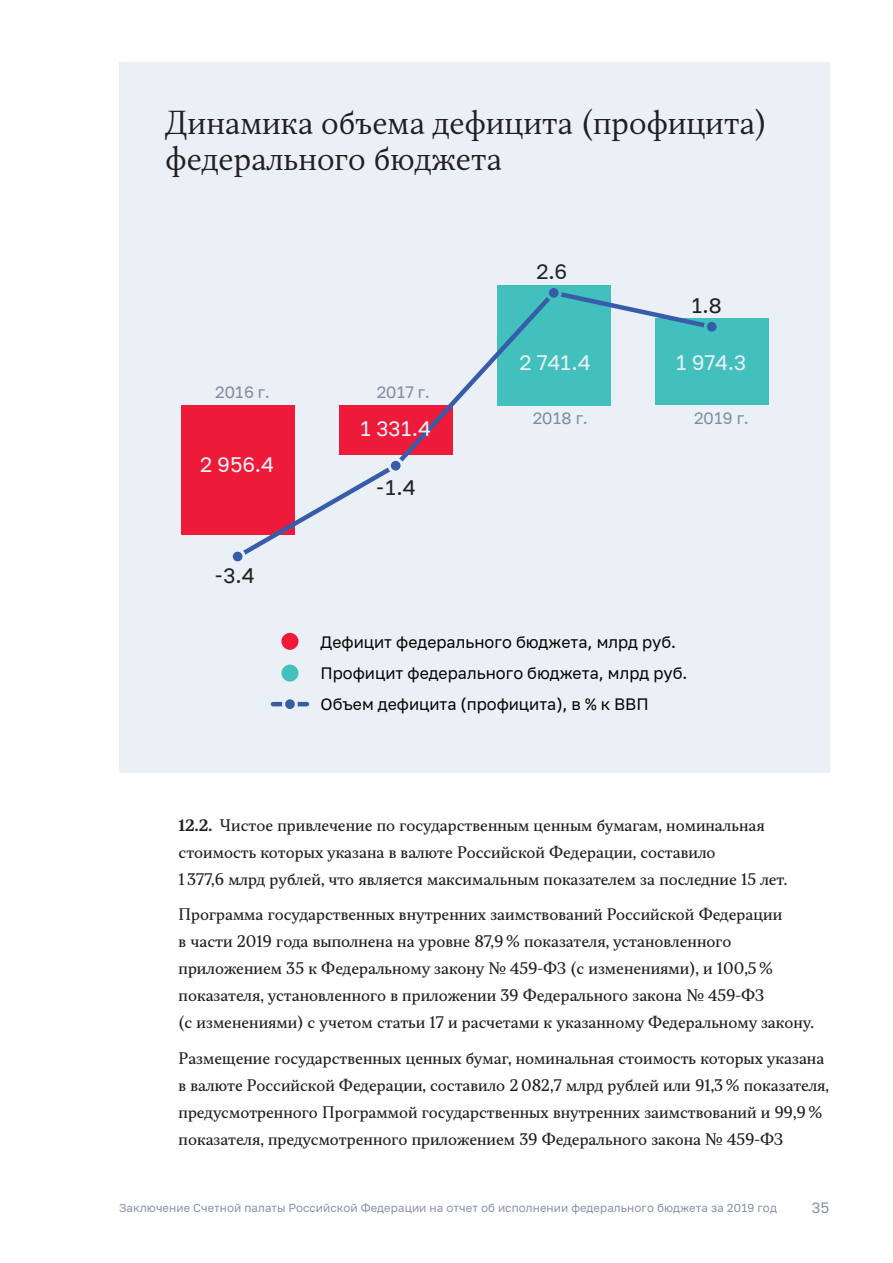
<style>
.page{position:relative;width:893px;height:1263px;background:#fff}
.page>*{position:absolute;margin:0;border:0;box-sizing:border-box;transform-origin:0 0}
.t1{font:300 30px/36px "TT Jenevers";color:#231f20}
.t2{font:21px "PT Russia Text";color:#eaf0f5}
.t3{font:21px "PT Russia Text";color:#231f20}
.t4{font:16.5px/30.8px "PT Russia Text";color:#050504}
.t5{font:16.5px "PT Russia Text";color:#838ba3}
.Текст___Абзац{font:15px/27px "TT Jenevers";color:#231f20}
.Текст___Абзац_с_отст{font:15px/27px "TT Jenevers";color:#231f20}
.t6{font:15px "PT Russia Text";color:#8992a9}
.t7{font:11.7px "PT Russia Text";letter-spacing:.005em;color:#8992a9}
.s1{font-weight:700}
</style>
<div class="page">
<div style="left:119px;top:63px;width:710px;height:710px;background:#eaf0f5"></div>
<hr style="left:273px;top:702px;width:34px;height:4px;background:#365caa">
<div style="left:281px;top:633px;width:17px;height:17px;background:#ed1a3a;border-radius:50%"></div>
<div style="left:284px;top:698px;width:12px;height:12px;background:#365caa;border-radius:50%"></div>
<div style="left:282px;top:696px;width:16px;height:16px;border:3px solid #eaf0f5;border-radius:50%"></div>
<div style="left:281px;top:664px;width:17px;height:18px;background:#42c0bd;border-radius:50%"></div>
<div style="left:181px;top:405px;width:114px;height:129px;background:#ed1a3a"></div>
<div style="left:655px;top:319px;width:114px;height:86px;background:#42c0bd"></div>
<svg style="left:231px;top:286px;width:486px;height:269px"></svg>
<div style="left:231px;top:550px;width:13px;height:13px;background:#365caa;border-radius:50%"></div>
<div style="left:230px;top:549px;width:16px;height:15px;border:3px solid #eaf0f5;border-radius:50%"></div>
<div style="left:389px;top:459px;width:13px;height:13px;background:#365caa;border-radius:50%"></div>
<div style="left:388px;top:458px;width:16px;height:16px;border:3px solid #eaf0f5;border-radius:50%"></div>
<div style="left:547px;top:286px;width:13px;height:13px;background:#365caa;border-radius:50%"></div>
<div style="left:546px;top:285px;width:16px;height:16px;border:3px solid #42c0bd;border-radius:50%"></div>
<div style="left:705px;top:320px;width:13px;height:13px;background:#365caa;border-radius:50%"></div>
<div style="left:704px;top:319px;width:16px;height:16px;border:3px solid #42c0bd;border-radius:50%"></div>
<p class="t1" style="left:166px;top:105px;width:603px">Динамика объема дефицита (профицита) федерального бюджета</p>
<p class="t3" style="left:536px;top:260px;width:32px">2.6</p>
<p class="t3" style="left:691px;top:294px;width:32px">1.8</p>
<p class="t5" style="left:215px;top:383px;width:56px">2016 г.</p>
<p class="t5" style="left:377px;top:383px;width:55px">2017 г.</p>
<p class="t2" style="left:200px;top:453px;width:75px">2 956.4</p>
<p class="t3" style="left:214px;top:564px;width:42px">-3.4</p>
<p class="t2" style="left:360px;top:417px;width:73px">1 331.4</p>
<p class="t3" style="left:376px;top:476px;width:41px">-1.4</p>
<p class="t2" style="left:519px;top:350px;width:72px">2 741.4</p>
<p class="t2" style="left:675px;top:350px;width:72px">1 974.3</p>
<p class="t5" style="left:533px;top:409px;width:56px">2018 г.</p>
<p class="t5" style="left:694px;top:409px;width:56px">2019 г.</p>
<p class="t4" style="left:321px;top:627px;width:368px">Дефицит федерального бюджета, млрд руб.<br>Профицит федерального бюджета, млрд руб.<br>Объем дефицита (профицита), в % к ВВП</p>
<p class="Текст___Абзац_с_отст" style="left:179px;top:812px;width:610px"><span class="s1">12.2.</span> Чистое привлечение по государственным ценным бумагам, номинальная стоимость которых указана в валюте Российской Федерации, составило<br>1 377,6 млрд рублей, что является максимальным показателем за последние 15 лет.</p>
<p class="Текст___Абзац" style="left:179px;top:901px;width:637px">Программа государственных внутренних заимствований Российской Федерации<br>в части 2019 года выполнена на уровне 87,9 % показателя, установленного приложением 35 к Федеральному закону № 459‑ФЗ (с изменениями), и 100,5 % показателя, установленного в приложении 39 Федерального закона № 459‑ФЗ<br>(с изменениями) с учетом статьи 17 и расчетами к указанному Федеральному закону.</p>
<p class="Текст___Абзац" style="left:179px;top:1045px;width:652px">Размещение государственных ценных бумаг, номинальная стоимость которых указана в валюте Российской Федерации, составило 2 082,7 млрд рублей или 91,3 % показателя, предусмотренного Программой государственных внутренних заимствований и 99,9 % показателя, предусмотренного приложением 39 Федерального закона № 459‑ФЗ</p>
<p class="t7" style="left:119px;top:1201px;width:659px">Заключение Счетной палаты Российской Федерации на отчет об исполнении федерального бюджета за 2019 год</p>
<p class="t6" style="left:812px;top:1199px;width:19px">35</p>
</div>
